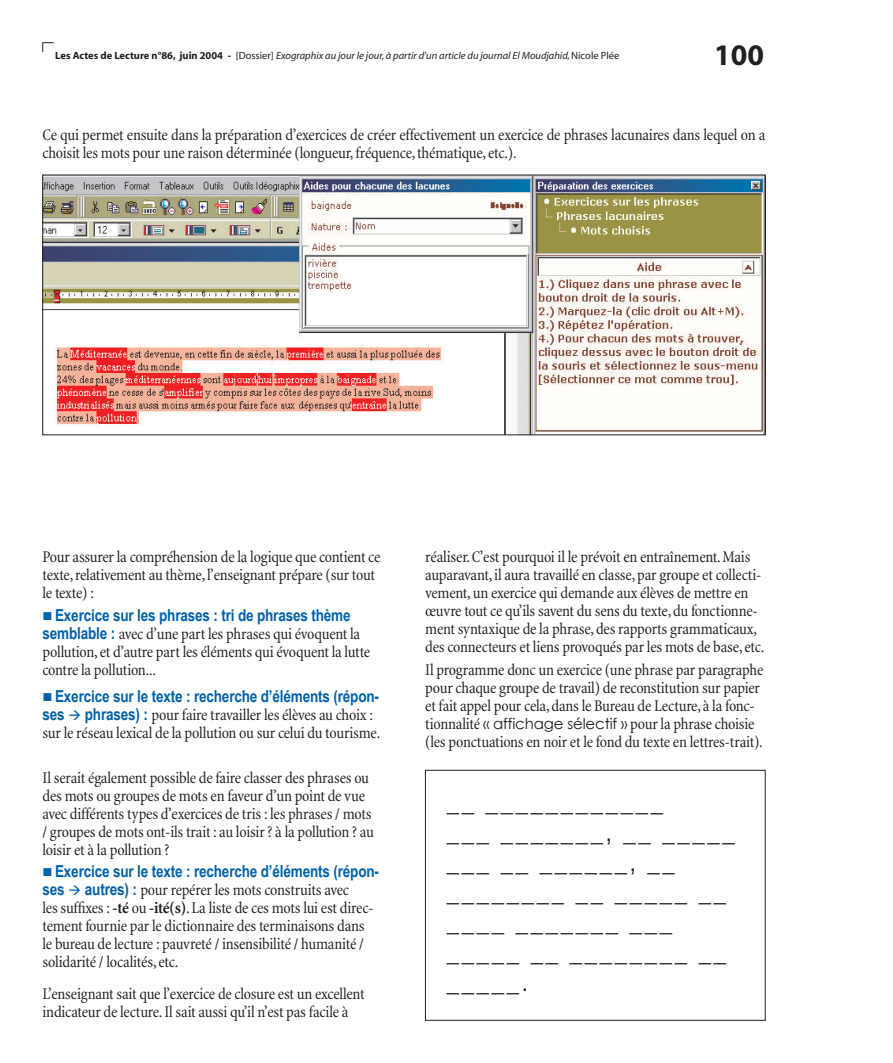
<style>
.page{position:relative;width:893px;height:1063px;background:#fff}
.page>*{position:absolute;margin:0;border:0;box-sizing:border-box;transform-origin:0 0}
.t1{font:700 30px "Myriad";color:#231f20}
.t2{font:27px/30px "Arial Narrow";color:#231f20}
.t3{font:condensed 16.5px/18px "Minion";letter-spacing:-.015em;color:#231f20}
.t4{font:700 16.5px "Arial Narrow";letter-spacing:-.01em;color:#0161aa}
.t5{font:italic 10.5px "Myriad";color:#231f20}
.s1{font-weight:700;font-style:normal}
.s2{font-style:normal}
.s3{font-family:"Arial Narrow";font-weight:700;font-stretch:normal;color:#0161aa}
.s4{color:#0161aa}
.s5{font-weight:700}
.s6{font-family:"Century Gothic";font-stretch:normal;font-size:15px}
</style>
<div class="page">
<svg style="left:42px;top:42px;width:12px;height:10px"></svg>
<img style="left:45px;top:177px;width:718px;height:256px">
<div style="left:425px;top:770px;width:340px;height:250px;border:1px solid #231f20"></div>
<p class="t5" style="left:55px;top:49px;width:566px"><span class="s1">Les Actes de Lecture n°86, juin 2004 -</span> <span class="s2">[Dossier]</span> Exographix au jour le jour, à partir d’un article du journal El Moudjahid, <span class="s2">Nicole Plée</span></p>
<h1 class="t1" style="left:714px;top:39px;width:51px">100</h1>
<p class="t3" style="left:43px;top:125px;width:724px">Ce qui permet ensuite dans la préparation d’exercices de créer effectivement un exercice de phrases lacunaires dans lequel on a choisit les mots pour une raison déterminée (longueur, fréquence, thématique, etc.).</p>
<p class="t3" style="left:43px;top:548px;width:339px">Pour assurer la compréhension de la logique que contient ce texte, relativement au thème, l’enseignant prépare (sur tout le texte) :</p>
<p class="t4" style="left:43px;top:605px;width:310px">■ Exercice sur les phrases : tri de phrases thème</p>
<p class="t3" style="left:43px;top:624px;width:329px"><span class="s3">semblable :</span> avec d’une part les phrases qui évoquent la pollution, et d’autre part les éléments qui évoquent la lutte contre la pollution...</p>
<p class="t4" style="left:43px;top:686px;width:338px">■ Exercice sur le texte : recherche d’éléments (répon-</p>
<p class="t3" style="left:43px;top:705px;width:339px"><span class="s3">ses</span> <span class="s4">→</span> <span class="s3">phrases) :</span> pour faire travailler les élèves au choix : sur le réseau lexical de la pollution ou sur celui du tourisme.</p>
<p class="t3" style="left:43px;top:768px;width:333px">Il serait également possible de faire classer des phrases ou des mots ou groupes de mots en faveur d’un point de vue avec différents types d’exercices de tris : les phrases / mots / groupes de mots ont-ils trait : au loisir ? à la pollution ? au loisir et à la pollution ?</p>
<p class="t4" style="left:43px;top:862px;width:338px">■ Exercice sur le texte : recherche d’éléments (répon-</p>
<p class="t3" style="left:43px;top:881px;width:333px"><span class="s3">ses</span> <span class="s4">→</span> <span class="s3">autres) :</span> pour repérer les mots construits avec<br>les suffixes : <span class="s5">-té</span> ou <span class="s5">-ité(s)</span>. La liste de ces mots lui est direc&shy;tement fournie par le dictionnaire des terminaisons dans le bureau de lecture : pauvreté / insensibilité / humanité / solidarité / localités, etc.</p>
<p class="t3" style="left:43px;top:984px;width:323px">L’enseignant sait que l’exercice de closure est un excellent indicateur de lecture. Il sait aussi qu’il n’est pas facile à</p>
<p class="t3" style="left:425px;top:548px;width:341px">réaliser. C’est pourquoi il le prévoit en entraînement. Mais auparavant, il aura travaillé en classe, par groupe et collecti&shy;vement, un exercice qui demande aux élèves de mettre en œuvre tout ce qu’ils savent du sens du texte, du fonctionne&shy;ment syntaxique de la phrase, des rapports grammaticaux, des connecteurs et liens provoqués par les mots de base, etc.</p>
<p class="t3" style="left:425px;top:660px;width:340px">Il programme donc un exercice (une phrase par paragraphe pour chaque groupe de travail) de reconstitution sur papier et fait appel pour cela, dans le Bureau de Lecture, à la fonc&shy;tionnalité <span class="s6">« affichage sélectif »</span> pour la phrase choisie (les ponctuations en noir et le fond du texte en lettres-trait).</p>
<h2 class="t2" style="left:447px;top:786px;width:289px">__ ____________<br>___ _______, __ _____ ___ __ ______, __ ________ __ _____ __ ____ _______ ___ _____ __ ________ __ _____.</h2>
</div>
